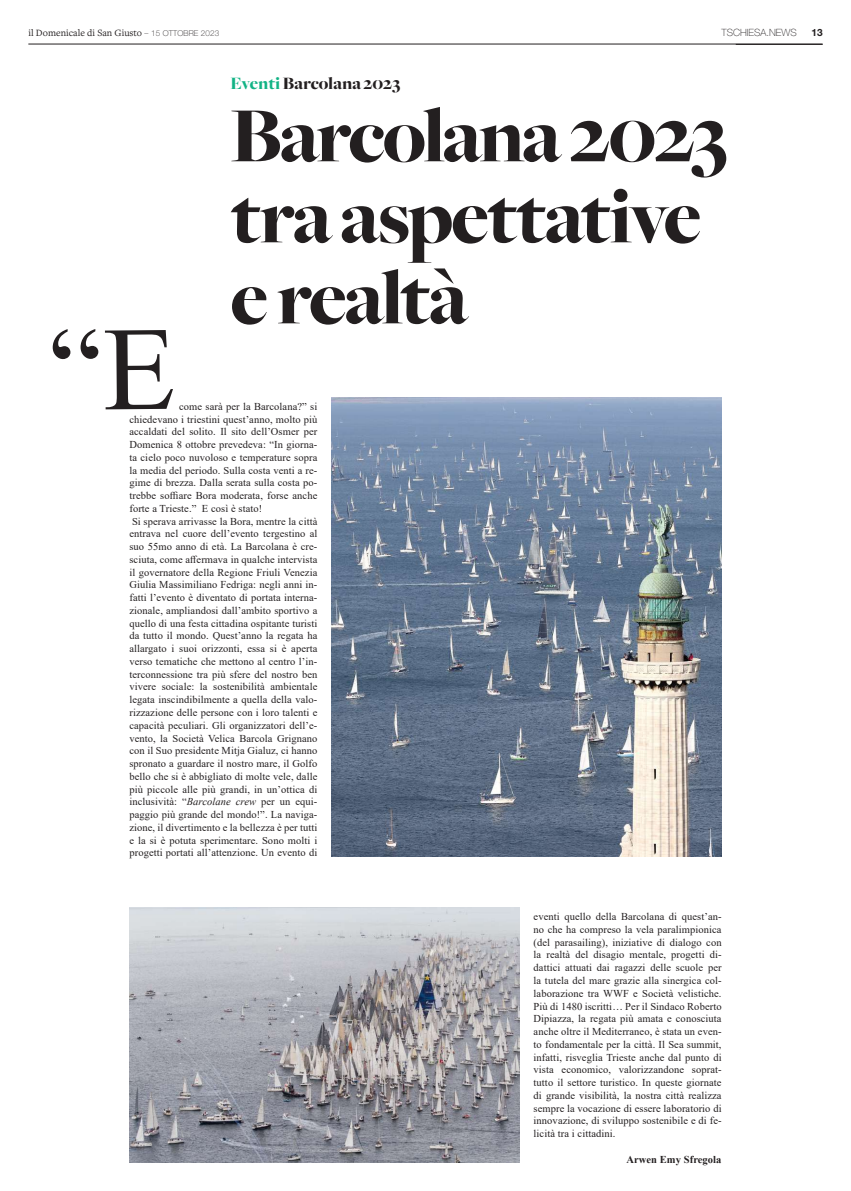
<style>
.page{position:relative;width:851px;height:1191px;background:#fff}
.page>*{position:absolute;margin:0;border:0;box-sizing:border-box;transform-origin:0 0}
.t1{font:900 81px/81px "Freight Big";letter-spacing:-.03em;color:#231f20}
.t2{font:900 18px "Freight Big";color:#231f20}
.t3{font:10.5px/12.8px "Times New Roman";letter-spacing:.01em;color:#231f20}
.t4{font:700 10.5px "Times New Roman";letter-spacing:.01em;color:#231f20}
.t5{font:10px "Freight Text Pro";color:#231f20}
.t6{font:100 10px "Helvetica Neue LT Std";color:#231f20}
.t7{font:700 10px "Helvetica Neue LT Std";color:#231f20}
.s1{font-family:"Helvetica Neue LT Std";font-weight:100;font-size:8px}
.s2{color:#12b385}
.s3{font-style:italic}
</style>
<div class="page">
<hr style="left:28px;top:44px;width:794px;height:1px;background:#231f20">
<img style="left:331px;top:397px;width:390px;height:459px">
<img style="left:129px;top:907px;width:390px;height:255px">
<p class="t5" style="left:28px;top:26px;width:192px">il Domenicale di San Giusto <span class="s1">– 15 OTTOBRE 2023</span></p>
<p class="t6" style="left:721px;top:26px;width:77px">TSCHIESA.NEWS</p>
<p class="t7" style="left:811px;top:26px;width:13px">13</p>
<h2 class="t2" style="left:230px;top:74px;width:171px"><span class="s2">Eventi</span> Barcolana 2023</h2>
<h1 class="t1" style="left:230px;top:97px;width:499px">Barcolana 2023 tra aspettative e realtà</h1>
<p class="t3" style="left:129px;top:399px;width:189px;text-indent:50px">come sarà per la Barcolana?” si chiedevano i triestini quest’anno, molto più accaldati del solito. Il sito dell’Osmer per Domenica 8 ottobre prevedeva: “In giorna&shy;ta cielo poco nuvoloso e temperature sopra la media del periodo. Sulla costa venti a re&shy;gime di brezza. Dalla serata sulla costa po&shy;trebbe soffiare Bora moderata, forse anche forte a Trieste.” E così è stato!<br>Si sperava arrivasse la Bora, mentre la città entrava nel cuore dell’evento tergestino al suo 55mo anno di età. La Barcolana è cre&shy;sciuta, come affermava in qualche intervista il governatore della Regione Friuli Venezia Giulia Massimiliano Fedriga: negli anni in&shy;fatti l’evento è diventato di portata interna&shy;zionale, ampliandosi dall’ambito sportivo a quello di una festa cittadina ospitante turisti da tutto il mondo. Quest’anno la regata ha allargato i suoi orizzonti, essa si è aperta verso tematiche che mettono al centro l’in&shy;terconnessione tra più sfere del nostro ben vivere sociale: la sostenibilità ambientale legata inscindibilmente a quella della valo&shy;rizzazione delle persone con i loro talenti e capacità peculiari. Gli organizzatori dell’e&shy;vento, la Società Velica Barcola Grignano con il Suo presidente Mitja Gialuz, ci hanno spronato a guardare il nostro mare, il Golfo bello che si è abbigliato di molte vele, dalle più piccole alle più grandi, in un’ottica di inclusività: “<span class="s3">Barcolane crew</span> per un equi&shy;paggio più grande del mondo!”. La naviga&shy;zione, il divertimento e la bellezza è per tutti e la si è potuta sperimentare. Sono molti i progetti portati all’attenzione. Un evento di</p>
<p class="t3" style="left:533px;top:910px;width:189px;text-align:justify">eventi quello della Barcolana di quest’an&shy;no che ha compreso la vela paralimpionica (del parasailing), iniziative di dialogo con la realtà del disagio mentale, progetti di&shy;dattici attuati dai ragazzi delle scuole per la tutela del mare grazie alla sinergica col&shy;laborazione tra WWF e Società velistiche.<br>Più di 1480 iscritti… Per il Sindaco Roberto Dipiazza, la regata più amata e conosciuta anche oltre il Mediterraneo, è stata un even&shy;to fondamentale per la città. Il Sea summit, infatti, risveglia Trieste anche dal punto di vista economico, valorizzandone soprat&shy;tutto il settore turistico. In queste giornate di grande visibilità, la nostra città realizza sempre la vocazione di essere laboratorio di innovazione, di sviluppo sostenibile e di fe&shy;licità tra i cittadini.</p>
<p class="t4" style="left:626px;top:1151px;width:97px">Arwen Emy Sfregola</p>
</div>
